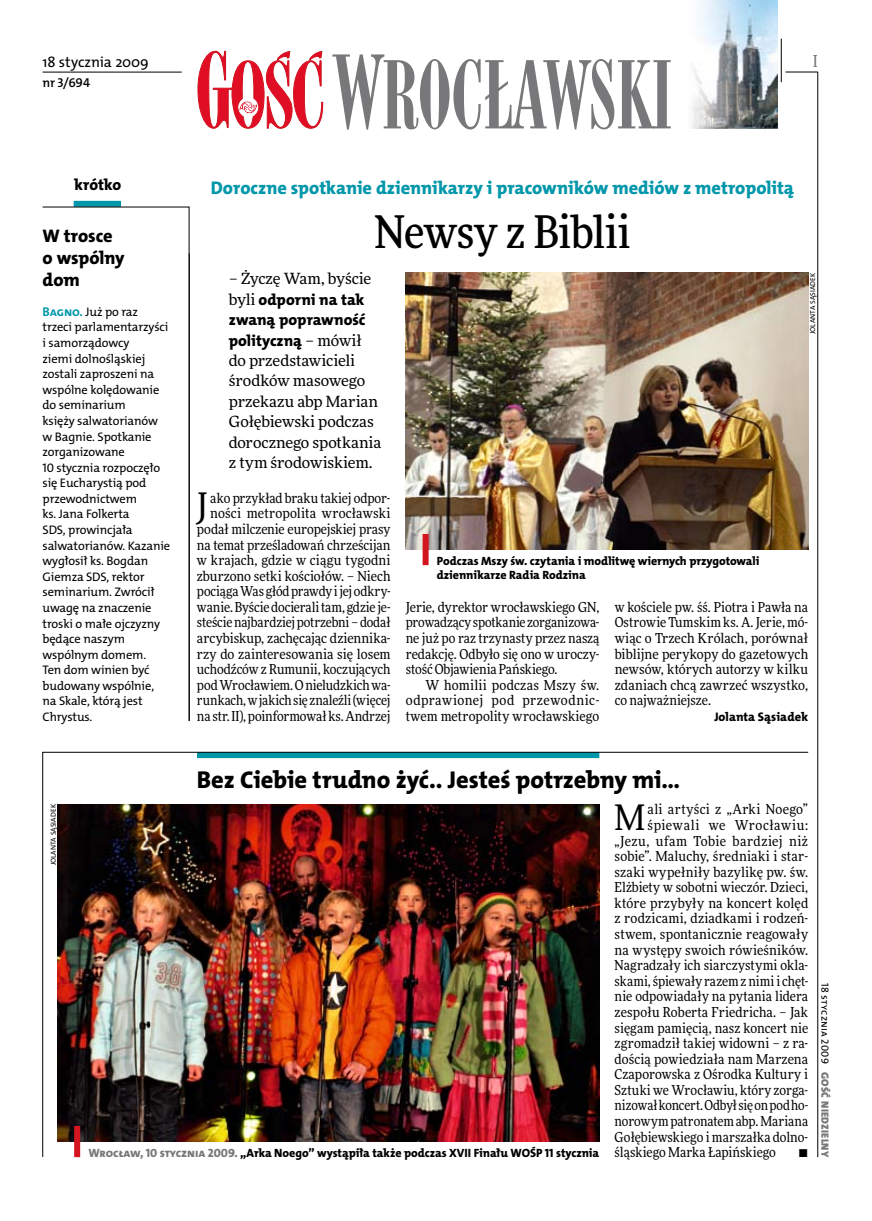
<style>
.page{position:relative;width:872px;height:1221px;background:#fff}
.page>*{position:absolute;margin:0;border:0;box-sizing:border-box;transform-origin:0 0}
.t1{font:500 45px "Freeday Narrow";letter-spacing:-.015em;color:#000}
.t2{font:35.25px "Freeday Narrow News";color:#000}
.t3{font:24.45px "The Mix HP8 Ex Bld";letter-spacing:.01em;color:#000}
.t4{font:18.3px "The Mix HP8 Ex Bld";letter-spacing:.02em;color:#0097aa}
.t5{font:18.3px/21.6px "The Mix HP8 Ex Bld";color:#000}
.t6{font:500 16.5px "Freeday Narrow";color:#787779;scale:.9 1}
.t7{font:15.75px/20.4px "The Mix HP8 Ex Bld";color:#000;text-align:justify}
.t8{font:15.45px/20.4px "Freeday News";letter-spacing:-.01em;color:#000}
.t9{font:14.85px "The Mix HP5 Plain";color:#000}
.t10{font:13.8px/15.6px "Freeday Narrow News";letter-spacing:.005em;color:#000;text-align:justify}
.t11{font:13.8px "Freeday Narrow News";letter-spacing:.025em;color:#000}
.t12{font:13.8px "Freeday Narrow News";letter-spacing:.04em;color:#000}
.t13{font:12.9px "The Mix HP6 Se Bld";color:#000}
.t14{font:12.45px/15.6px "The Mix HP5 Plain";letter-spacing:-.01em;color:#000}
.t15{font:12.45px "The Mix HP8 Ex Bld";letter-spacing:.01em;color:#000}
.t16{font:12px/13.5px "The Mix HP8 Ex Bld";letter-spacing:-.005em;color:#000}
.t17{font:10.5px "The Mix HP9 Blk";letter-spacing:.025em;color:#787779}
.t18{font:10.5px "The Mix HP5 Plain";letter-spacing:.02em;color:#000}
.t19{font:7.2px "The Mix HP5 Plain";letter-spacing:.015em;color:#000}
.s1{font-family:"The Mix HP7 Bld";font-size:12.75px;color:#0097aa}
.s2{font-family:"Freeday News";font-size:15.45px}
.s3{color:#787779}
</style>
<div class="page">
<hr style="left:817px;top:72px;width:1px;height:1084px;background:#000">
<hr style="left:781px;top:39px;width:1px;height:43px;background:#000">
<svg style="left:42px;top:751px;width:766px;height:406px"></svg>
<img style="left:692px;top:0;width:85px;height:128px">
<hr style="left:189px;top:253px;width:1px;height:468px;background:#000">
<hr style="left:785px;top:72px;width:32px;height:1px;background:#000">
<svg style="left:197px;top:51px;width:126px;height:78px"></svg>
<svg style="left:332px;top:54px;width:338px;height:76px"></svg>
<hr style="left:43px;top:72px;width:139px;height:1px;background:#000">
<img style="left:57px;top:804px;width:542px;height:337px">
<img style="left:406px;top:273px;width:402px;height:276px">
<div style="left:74px;top:1125px;width:6px;height:31px;background:#d4151f"></div>
<div style="left:422px;top:534px;width:6px;height:31px;background:#d4151f"></div>
<div style="left:74px;top:201px;width:47px;height:6px;background:#0097aa"></div>
<svg style="left:42px;top:207px;width:147px;height:514px"></svg>
<p class="t9" style="left:43px;top:53px;width:108px">18 stycznia 2009</p>
<p class="t13" style="left:43px;top:75px;width:49px">nr 3/694</p>
<p class="t6" style="left:813px;top:50px;width:6px">I</p>
<p class="t7" style="left:74px;top:175px;width:48px">krótko</p>
<h3 class="t5" style="left:43px;top:226px;width:84px">W trosce o wspólny dom</h3>
<p class="t14" style="left:43px;top:304px;width:129px"><span class="s1">Bagno.</span> Już po raz trzeci parlamentarzyści i samorządowcy<br>ziemi dolnośląskiej zostali zaproszeni na wspólne kolędowanie do seminarium<br>księży salwatorianów w Bagnie. Spotkanie zorganizowane<br>10 stycznia rozpoczęło się Eucharystią pod przewodnictwem<br>ks. Jana Folkerta<br>SDS, prowincjała salwatorianów. Kazanie wygłosił ks. Bogdan<br>Giemza SDS, rektor seminarium. Zwrócił uwagę na znaczenie troski o małe ojczyzny będące naszym wspólnym domem.<br>Ten dom winien być budowany wspólnie, na Skale, którą jest<br>Chrystus.</p>
<h3 class="t4" style="left:211px;top:175px;width:584px">Doroczne spotkanie dziennikarzy i pracowników mediów z metropolitą</h3>
<h1 class="t1" style="left:374px;top:204px;width:258px">Newsy z Biblii</h1>
<p class="t8" style="left:229px;top:268px;width:144px">– Życzę Wam, byście</p>
<p class="t7" style="left:229px;top:289px;width:138px"><span class="s2">byli</span> odporni na tak zwaną poprawność polityczną <span class="s2">– mówił</span></p>
<p class="t8" style="left:229px;top:350px;width:154px">do przedstawicieli środków masowego przekazu abp Marian<br>Gołębiewski podczas dorocznego spotkania z tym środowiskiem.</p>
<p class="t19" style="left:808px;top:334px;width:63px;rotate:-90deg">Jolanta Sąsiadek</p>
<p class="t10" style="left:197px;top:490px;width:195px;text-align:right">ako przykład braku takiej odpor&shy;ności metropolita wrocławski podał milczenie europejskiej prasy na temat prześladowań chrześcijan w krajach, gdzie w ciągu tygodni zburzono setki kościołów. – Niech pociąga Was głód prawdy i jej odkry&shy;wanie. Byście docierali tam, gdzie je&shy;steście najbardziej potrzebni – dodał arcybiskup, zachęcając dziennika&shy;rzy do zainteresowania się losem uchodźców z Rumunii, koczujących pod Wrocławiem. O nieludzkich wa&shy;runkach, w jakich się znaleźli (więcej na str. II), poinformował ks. Andrzej</p>
<h2 class="t2" style="left:197px;top:484px;width:13px">J</h2>
<p class="t16" style="left:437px;top:554px;width:324px">Podczas Mszy św. czytania i modlitwę wiernych przygotowali dziennikarze Radia Rodzina</p>
<p class="t10" style="left:406px;top:599px;width:195px">Jerie, dyrektor wrocławskiego GN, prowadzący spotkanie zorganizowa&shy;ne już po raz trzynasty przez naszą redakcję. Odbyło się ono w uroczy&shy;stość Objawienia Pańskiego.</p>
<p class="t10" style="left:406px;top:677px;width:195px;text-indent:20px">W homilii podczas Mszy św. odprawionej pod przewodnic&shy;twem metropolity wrocławskiego</p>
<p class="t10" style="left:614px;top:599px;width:195px">w kościele pw. śś. Piotra i Pawła na Ostrowie Tumskim ks. A. Jerie, mó&shy;wiąc o Trzech Królach, porównał biblijne perykopy do gazetowych newsów, których autorzy w kilku zdaniach chcą zawrzeć wszystko, co najważniejsze.</p>
<p class="t15" style="left:714px;top:708px;width:96px">Jolanta Sąsiadek</p>
<p class="t19" style="left:49px;top:865px;width:63px;rotate:-90deg">Jolanta Sąsiadek</p>
<h3 class="t3" style="left:197px;top:764px;width:485px">Bez Ciebie trudno żyć.. Jesteś potrzebny mi...</h3>
<h2 class="t2" style="left:614px;top:795px;width:32px">M</h2>
<p class="t11" style="left:647px;top:801px;width:162px">ali artyści z „Arki Noego”</p>
<p class="t12" style="left:647px;top:816px;width:162px">śpiewali we Wrocławiu:</p>
<p class="t11" style="left:614px;top:832px;width:195px">„Jezu, ufam Tobie bardziej niż</p>
<p class="t10" style="left:614px;top:848px;width:195px">sobie”. Maluchy, średniaki i star-</p>
<p class="t10" style="left:614px;top:863px;width:195px">szaki wypełniły bazylikę pw. św.</p>
<p class="t10" style="left:614px;top:879px;width:195px">Elżbiety w sobotni wieczór. Dzieci,</p>
<p class="t10" style="left:614px;top:895px;width:195px">które przybyły na koncert kolęd</p>
<p class="t10" style="left:614px;top:910px;width:195px">z rodzicami, dziadkami i rodzeń-</p>
<p class="t10" style="left:614px;top:926px;width:195px">stwem, spontanicznie reagowały</p>
<p class="t10" style="left:614px;top:941px;width:195px">na występy swoich rówieśników.</p>
<p class="t10" style="left:614px;top:957px;width:195px">Nagradzały ich siarczystymi okla-</p>
<p class="t10" style="left:614px;top:972px;width:195px">skami, śpiewały razem z nimi i chęt-</p>
<p class="t10" style="left:614px;top:988px;width:195px">nie odpowiadały na pytania lidera</p>
<p class="t10" style="left:614px;top:1004px;width:195px">zespołu Roberta Friedricha. – Jak</p>
<p class="t10" style="left:614px;top:1019px;width:195px">sięgam pamięcią, nasz koncert nie</p>
<p class="t10" style="left:614px;top:1035px;width:195px">zgromadził takiej widowni – z ra-</p>
<p class="t10" style="left:614px;top:1050px;width:195px">dością powiedziała nam Marzena</p>
<p class="t10" style="left:614px;top:1066px;width:195px">Czaporowska z Ośrodka Kultury i</p>
<p class="t10" style="left:614px;top:1081px;width:195px">Sztuki we Wrocławiu, który zorga-</p>
<p class="t10" style="left:614px;top:1097px;width:195px">nizował koncert. Odbył się on pod ho-</p>
<p class="t10" style="left:614px;top:1112px;width:195px">norowym patronatem abp. Mariana</p>
<p class="t10" style="left:614px;top:1128px;width:195px">Gołębiewskiego i marszałka dolno-</p>
<p class="t10" style="left:614px;top:1144px;width:163px">śląskiego Marka Łapińskiego</p>
<p class="t10" style="left:798px;top:1144px;width:11px">•</p>
<p class="t16" style="left:88px;top:1146px;width:512px"><span class="s3">Wrocław, 10 stycznia 2009.</span> „Arka Noego” wystąpiła także podczas XVII Finału WOŚP 11 stycznia</p>
<p class="t18" style="left:832px;top:983px;width:82px;rotate:90deg">18 stycznia 2009</p>
<p class="t17" style="left:832px;top:1071px;width:87px;rotate:90deg">Gość Niedzielny</p>
</div>
